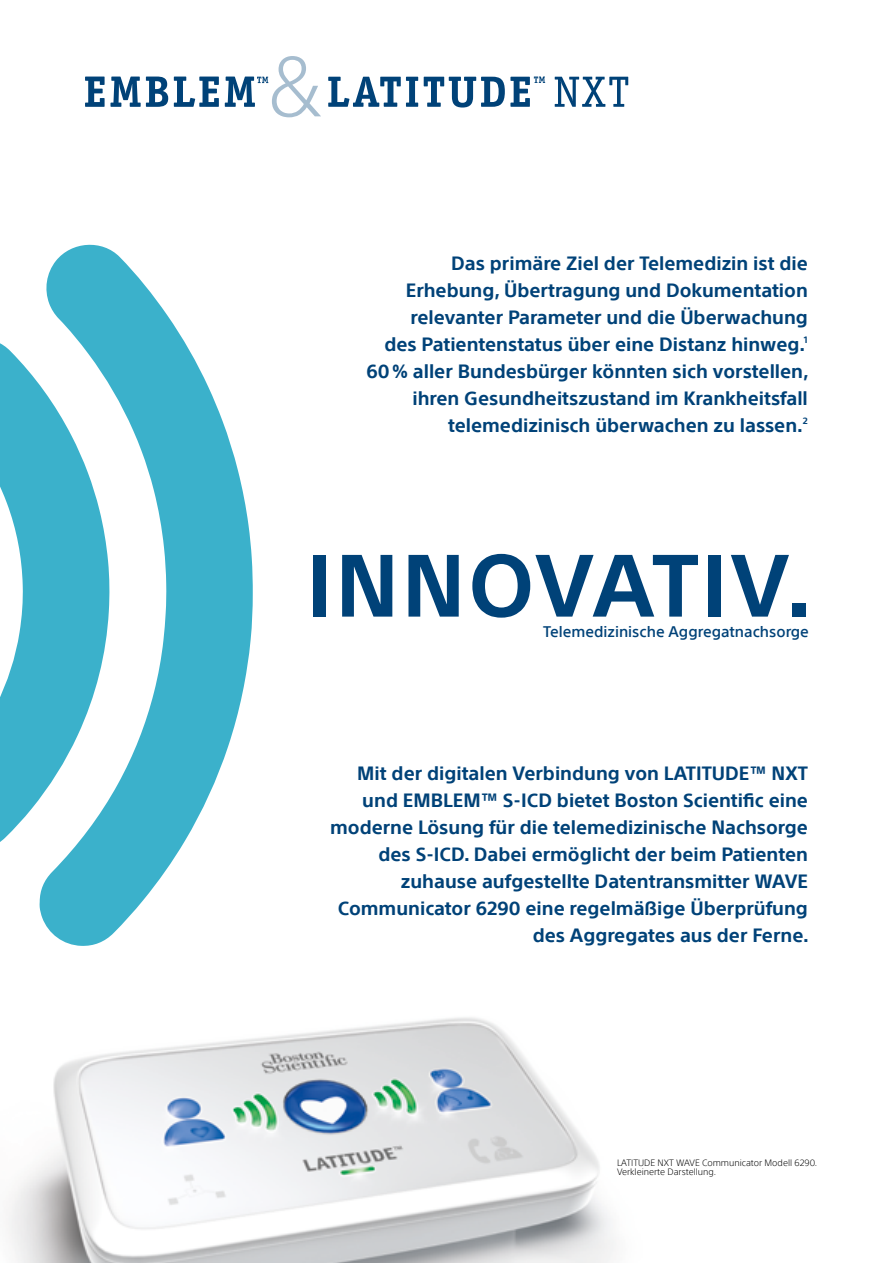
<style>
.page{position:relative;width:893px;height:1263px;background:#fff}
.page>*{position:absolute;margin:0;border:0;box-sizing:border-box;transform-origin:0 0}
.t1{font:700 86.4px "SST";letter-spacing:.03em;color:#004278}
.t2{font:700 18.75px/27px "SST";color:#004278;text-align:right}
.t3{font:500 15px "SST";color:#004278}
.t4{font:300 9px/9.8px "SST";color:#000}
</style>
<div class="page">
<img style="left:8px;top:1017px;width:608px;height:246px">
<svg style="left:39px;top:244px;width:214px;height:702px;fill:#3bb1cb"></svg>
<svg style="left:0;top:338px;width:110px;height:516px;fill:#3bb1cb"></svg>
<svg style="left:328px;top:77px;width:300px;height:31px"></svg>
<svg style="left:85px;top:77px;width:83px;height:30px"></svg>
<svg style="left:174px;top:77px;width:45px;height:30px"></svg>
<svg style="left:225px;top:56px;width:96px;height:61px"></svg>
<p class="t2" style="left:366px;top:249px;width:444px">Das primäre Ziel der Telemedizin ist die Erhebung, Übertragung und Dokumentation relevanter Parameter und die Überwachung<br>des Patientenstatus über eine Distanz hinweg.<sup>1<br></sup>60% aller Bundesbürger könnten sich vorstellen, ihren Gesundheitszustand im Krankheitsfall telemedizinisch überwachen zu lassen.<sup>2</sup></p>
<h1 class="t1" style="left:307px;top:535px;width:507px">INNOVATIV.</h1>
<p class="t3" style="left:543px;top:623px;width:267px">Telemedizinische Aggregatnachsorge</p>
<p class="t2" style="left:330px;top:759px;width:480px">Mit der digitalen Verbindung von LATITUDE™ NXT und EMBLEM™ S-ICD bietet Boston Scientific eine moderne Lösung für die telemedizinische Nachsorge des S-ICD. Dabei ermöglicht der beim Patienten zuhause aufgestellte Datentransmitter WAVE Communicator 6290 eine regelmäßige Überprüfung des Aggregates aus der Ferne.</p>
<p class="t4" style="left:617px;top:1157px;width:202px">LATITUDE NXT WAVE Communicator Modell 6290.<br>Verkleinerte Darstellung.</p>
</div>
